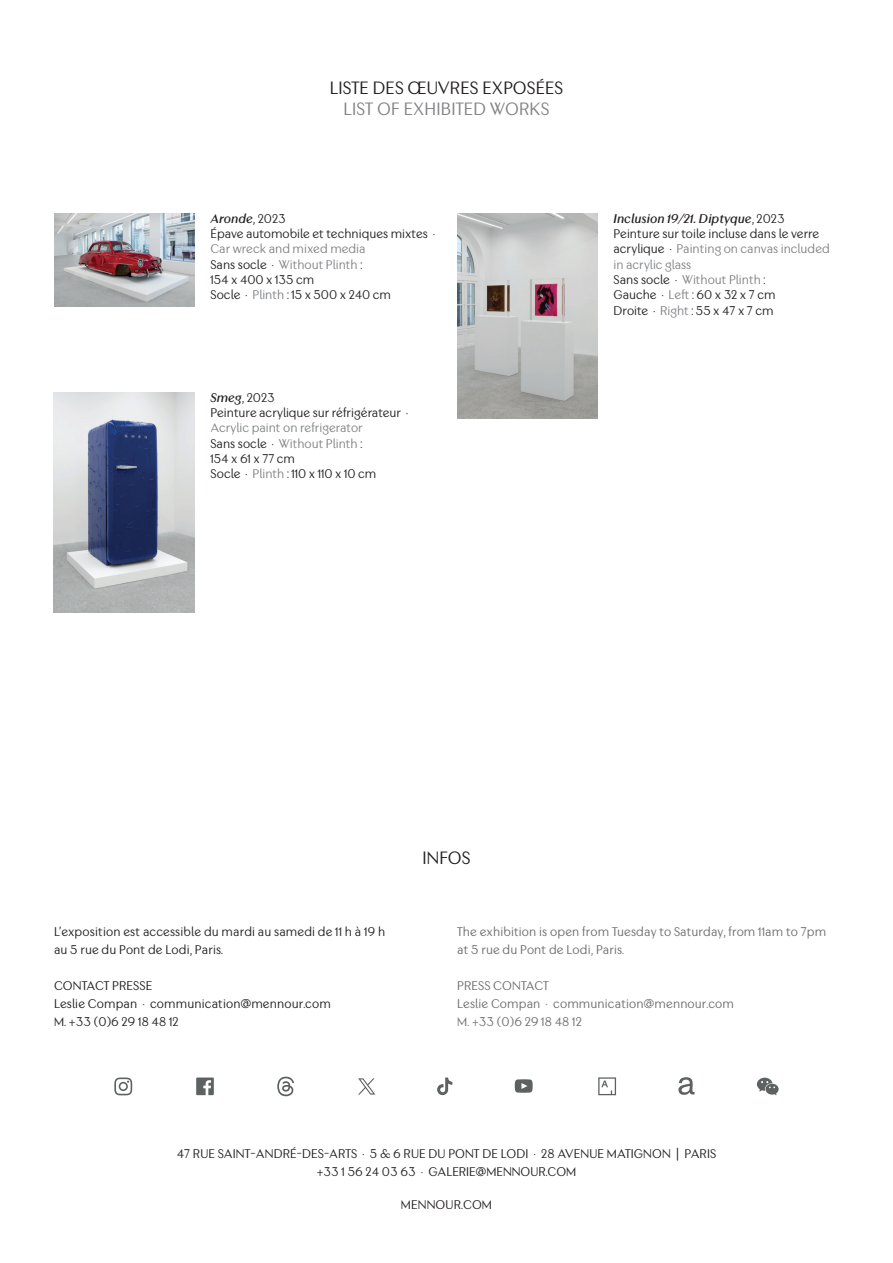
<style>
.page{position:relative;width:893px;height:1263px;background:#fff}
.page>*{position:absolute;margin:0;border:0;box-sizing:border-box;transform-origin:0 0}
.t1{font:18px "Mennour Text";letter-spacing:.01em;color:#231f20}
.t2{font:18px "Mennour Text";letter-spacing:.01em;color:#808285}
.t3{font:12.75px/15.3px "Mennour Text";color:#231f20}
.t4{font:12.75px/18px "Mennour Text";letter-spacing:.01em;color:#6c6d70}
.t5{font:12.75px/15.3px "Mennour Text";color:#808285}
.s1{font-weight:600;font-style:italic}
.s2{color:#808285}
.s3{color:#231f20}
</style>
<div class="page">
<img style="left:54px;top:213px;width:140px;height:94px">
<img style="left:457px;top:213px;width:141px;height:206px">
<img style="left:54px;top:392px;width:140px;height:221px">
<svg style="left:678px;top:1077px;width:17px;height:18px"></svg>
<svg style="left:196px;top:1077px;width:18px;height:18px"></svg>
<svg style="left:114px;top:1077px;width:18px;height:18px"></svg>
<svg style="left:515px;top:1079px;width:18px;height:14px"></svg>
<svg style="left:757px;top:1078px;width:22px;height:17px"></svg>
<svg style="left:437px;top:1077px;width:15px;height:18px"></svg>
<svg style="left:598px;top:1077px;width:18px;height:18px"></svg>
<svg style="left:277px;top:1077px;width:17px;height:19px"></svg>
<svg style="left:358px;top:1078px;width:17px;height:16px"></svg>
<h1 class="t1" style="left:330px;top:75px;width:235px">LISTE DES ŒUVRES EXPOSÉES</h1>
<h1 class="t2" style="left:343px;top:97px;width:208px">LIST OF EXHIBITED WORKS</h1>
<p class="t3" style="left:210px;top:211px;width:226px"><span class="s1">Aronde</span>, 2023<br>Épave automobile et techniques mixtes ·</p>
<p class="t3" style="left:210px;top:241px;width:182px"><span class="s2">Car wreck and mixed media<br></span>Sans socle · <span class="s2">Without Plinth</span> :<br>154 x 400 x 135 cm<br>Socle · <span class="s2">Plinth</span> : 15 x 500 x 240 cm</p>
<p class="t3" style="left:210px;top:389px;width:199px"><span class="s1">Smeg</span>, 2023<br>Peinture acrylique sur réfrigérateur ·</p>
<p class="t5" style="left:210px;top:420px;width:167px">Acrylic paint on refrigerator<br><span class="s3">Sans socle ·</span> Without Plinth <span class="s3">:<br>154 x 61 x 77 cm<br>Socle ·</span> Plinth <span class="s3">: 110 x 110 x 10 cm</span></p>
<p class="t3" style="left:614px;top:211px;width:218px"><span class="s1">Inclusion 19/21. Diptyque</span>, 2023<br>Peinture sur toile incluse dans le verre acrylique · <span class="s2">Painting on canvas included in acrylic glass<br></span>Sans socle · <span class="s2">Without Plinth</span> :<br>Gauche · <span class="s2">Left</span> : 60 x 32 x 7 cm<br>Droite · <span class="s2">Right</span> : 55 x 47 x 7 cm</p>
<h1 class="t1" style="left:422px;top:846px;width:50px">INFOS</h1>
<p class="t3" style="left:54px;top:922px;width:333px;line-height:18px">L’exposition est accessible du mardi au samedi de 11 h à 19 h au 5 rue du Pont de Lodi, Paris.</p>
<p class="t3" style="left:54px;top:976px;width:278px;line-height:18px">CONTACT PRESSE<br>Leslie Compan · communication@mennour.com<br>M. +33 (0)6 29 18 48 12</p>
<p class="t4" style="left:457px;top:922px;width:371px">The exhibition is open from Tuesday to Saturday, from 11am to 7pm at 5 rue du Pont de Lodi, Paris.</p>
<p class="t4" style="left:457px;top:976px;width:278px">PRESS CONTACT<br>Leslie Compan · communication@mennour.com<br>M. +33 (0)6 29 18 48 12</p>
<p class="t3" style="left:177px;top:1144px;width:541px;line-height:18px;text-align:center">47 RUE SAINT-ANDRÉ-DES-ARTS · 5 &amp; 6 RUE DU PONT DE LODI · 28 AVENUE MATIGNON | PARIS +33 1 56 24 03 63 · GALERIE@MENNOUR.COM</p>
<p class="t3" style="left:401px;top:1197px;width:93px">MENNOUR.COM</p>
</div>
